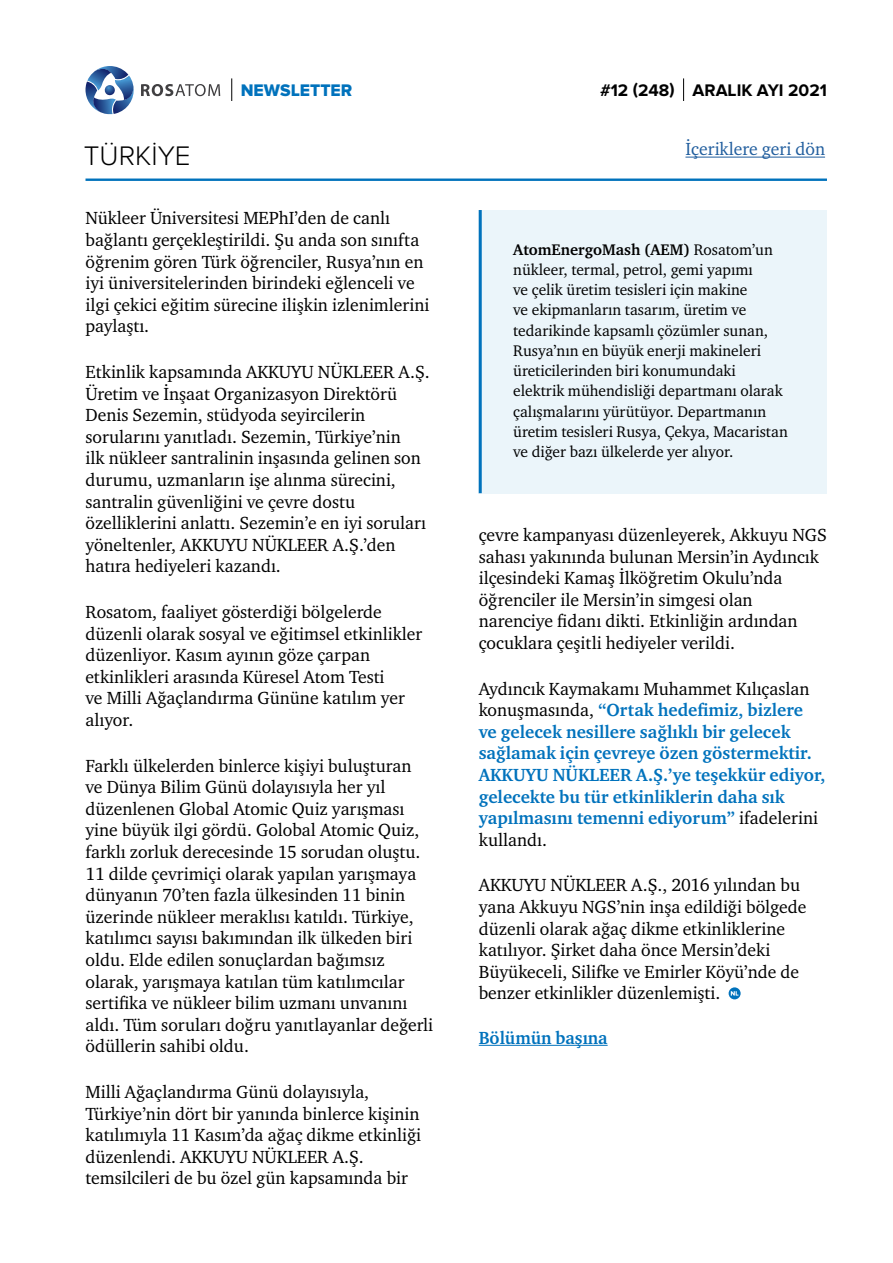
<style>
.page{position:relative;width:893px;height:1263px;background:#fff}
.page>*{position:absolute;margin:0;border:0;box-sizing:border-box;transform-origin:0 0}
.t1{font:300 27.9px "Proxima Nova";color:#000}
.t2{font:18px/21.6px "Charter ITC";color:#000}
.t3{font:700 18px/21.6px "Charter ITC";color:#0072bc}
.t4{font:18px "Charter ITC";color:#215e9e}
.t5{font:700 18px "Charter ITC";color:#0072bc;scale:.96 1}
.t6{font:700 17.4px "Proxima Nova";color:#000}
.t7{font:17.4px "Proxima Nova Extrabld";color:#0072bc}
.t8{font:15.75px/20.2px "Charter ITC";color:#000}
.s1{font-weight:700}
.s2{font-weight:400;color:#000}
</style>
<div class="page">
<hr style="left:685px;top:157px;width:140px;height:1px;background:#215e9e">
<hr style="left:86px;top:179px;width:741px;height:2px;background:#0072bc">
<svg style="left:683px;top:78px;width:1px;height:23px"></svg>
<svg style="left:86px;top:66px;width:48px;height:48px"></svg>
<svg style="left:141px;top:84px;width:79px;height:12px"></svg>
<svg style="left:231px;top:78px;width:1px;height:23px"></svg>
<div style="left:479px;top:210px;width:348px;height:283px;background:#ebf5fa"></div>
<hr style="left:479px;top:210px;width:3px;height:283px;background:#0072bc">
<hr style="left:479px;top:1045px;width:129px;height:1px;background:#0072bc">
<svg style="left:729px;top:987px;width:12px;height:12px"></svg>
<h1 class="t1" style="left:84px;top:140px;width:108px">TÜRKİYE</h1>
<p class="t7" style="left:241px;top:80px;width:113px">NEWSLETTER</p>
<p class="t6" style="left:600px;top:80px;width:228px">#12 (248) ARALIK AYI 2021</p>
<p class="t4" style="left:685px;top:138px;width:141px">İçeriklere geri dön</p>
<p class="t2" style="left:86px;top:207px;width:345px">Nükleer Üniversitesi MEPhI’den de canlı bağlantı gerçekleştirildi. Şu anda son sınıfta öğrenim gören Türk öğrenciler, Rusya’nın en iyi üniversitelerinden birindeki eğlenceli ve ilgi çekici eğitim sürecine ilişkin izlenimlerini paylaştı.</p>
<p class="t2" style="left:86px;top:361px;width:346px">Etkinlik kapsamında AKKUYU NÜKLEER A.Ş.<br>Üretim ve İnşaat Organizasyon Direktörü Denis Sezemin, stüdyoda seyircilerin sorularını yanıtladı. Sezemin, Türkiye’nin<br>ilk nükleer santralinin inşasında gelinen son durumu, uzmanların işe alınma sürecini, santralin güvenliğini ve çevre dostu özelliklerini anlattı. Sezemin’e en iyi soruları yöneltenler, AKKUYU NÜKLEER A.Ş.’den hatıra hediyeleri kazandı.</p>
<p class="t2" style="left:86px;top:601px;width:338px">Rosatom, faaliyet gösterdiği bölgelerde düzenli olarak sosyal ve eğitimsel etkinlikler düzenliyor. Kasım ayının göze çarpan etkinlikleri arasında Küresel Atom Testi<br>ve Milli Ağaçlandırma Gününe katılım yer alıyor.</p>
<p class="t2" style="left:86px;top:755px;width:349px">Farklı ülkelerden binlerce kişiyi buluşturan<br>ve Dünya Bilim Günü dolayısıyla her yıl düzenlenen Global Atomic Quiz yarışması yine büyük ilgi gördü. Golobal Atomic Quiz, farklı zorluk derecesinde 15 sorudan oluştu.<br>11 dilde çevrimiçi olarak yapılan yarışmaya dünyanın 70’ten fazla ülkesinden 11 binin üzerinde nükleer meraklısı katıldı. Türkiye, katılımcı sayısı bakımından ilk ülkeden biri oldu. Elde edilen sonuçlardan bağımsız olarak, yarışmaya katılan tüm katılımcılar sertifika ve nükleer bilim uzmanı unvanını aldı. Tüm soruları doğru yanıtlayanlar değerli ödüllerin sahibi oldu.</p>
<p class="t2" style="left:86px;top:1081px;width:337px">Milli Ağaçlandırma Günü dolayısıyla, Türkiye’nin dört bir yanında binlerce kişinin katılımıyla 11 Kasım’da ağaç dikme etkinliği düzenlendi. AKKUYU NÜKLEER A.Ş. temsilcileri de bu özel gün kapsamında bir</p>
<p class="t8" style="left:513px;top:239px;width:276px"><span class="s1">AtomEnergoMash (AEM)</span> Rosatom’un nükleer, termal, petrol, gemi yapımı<br>ve çelik üretim tesisleri için makine<br>ve ekipmanların tasarım, üretim ve tedarikinde kapsamlı çözümler sunan, Rusya’nın en büyük enerji makineleri üreticilerinden biri konumundaki elektrik mühendisliği departmanı olarak çalışmalarını yürütüyor. Departmanın üretim tesisleri Rusya, Çekya, Macaristan ve diğer bazı ülkelerde yer alıyor.</p>
<p class="t2" style="left:479px;top:524px;width:350px">çevre kampanyası düzenleyerek, Akkuyu NGS sahası yakınında bulunan Mersin’in Aydıncık ilçesindeki Kamaş İlköğretim Okulu’nda öğrenciler ile Mersin’in simgesi olan narenciye fidanı dikti. Etkinliğin ardından çocuklara çeşitli hediyeler verildi.</p>
<p class="t3" style="left:479px;top:678px;width:348px"><span class="s2">Aydıncık Kaymakamı Muhammet Kılıçaslan konuşmasında,</span> “Ortak hedefimiz, bizlere ve gelecek nesillere sağlıklı bir gelecek sağlamak için çevreye özen göstermektir.<br>AKKUYU NÜKLEER A.Ş.’ye teşekkür ediyor, gelecekte bu tür etkinliklerin daha sık yapılmasını temenni ediyorum” <span class="s2">ifadelerini kullandı.</span></p>
<p class="t2" style="left:479px;top:874px;width:329px">AKKUYU NÜKLEER A.Ş., 2016 yılından bu yana Akkuyu NGS’nin inşa edildiği bölgede düzenli olarak ağaç dikme etkinliklerine katılıyor. Şirket daha önce Mersin’deki Büyükeceli, Silifke ve Emirler Köyü’nde de benzer etkinlikler düzenlemişti.</p>
<p class="t5" style="left:479px;top:1026px;width:136px">Bölümün başına</p>
</div>
